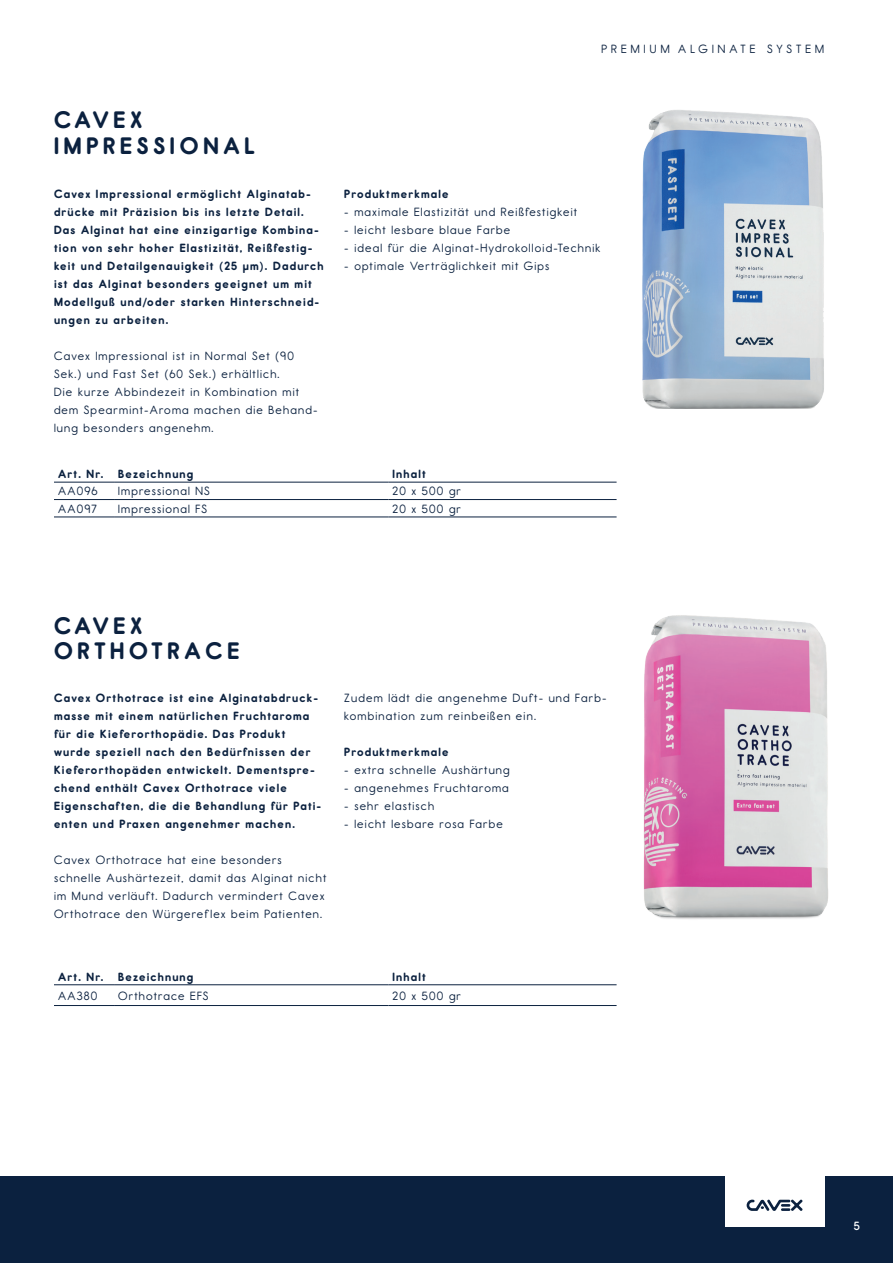
<style>
.page{position:relative;width:893px;height:1263px;background:#fff}
.page>*{position:absolute;margin:0;border:0;box-sizing:border-box;transform-origin:0 0}
.t1{font:700 24px/25.5px "CAVEX Report";letter-spacing:.2em;color:#0b213f}
.t2{font:12px/18px "CAVEX Report";letter-spacing:.1em;color:#0b213f}
.t3{font:700 12px/18px "CAVEX Report";letter-spacing:.1em;color:#0b213f}
.t4{font:12px "CAVEX Report";letter-spacing:.35em;color:#0b213f}
.t5{font:600 12px "CAVEX Report";color:#fff}
</style>
<div class="page">
<div style="left:0;top:1177px;width:893px;height:86px;background:#0b213f"></div>
<div style="left:725px;top:1127px;width:99px;height:99px;background:#fff"></div>
<svg style="left:747px;top:1199px;width:55px;height:12px"></svg>
<img style="left:643px;top:615px;width:186px;height:304px">
<img style="left:642px;top:110px;width:182px;height:299px">
<hr style="left:54px;top:482px;width:60px;height:1px;background:#0b213f">
<hr style="left:114px;top:482px;width:274px;height:1px;background:#0b213f">
<hr style="left:388px;top:482px;width:229px;height:1px;background:#0b213f">
<hr style="left:54px;top:499px;width:60px;height:1px;background:#0b213f">
<hr style="left:114px;top:499px;width:274px;height:1px;background:#0b213f">
<hr style="left:388px;top:499px;width:229px;height:1px;background:#0b213f">
<hr style="left:54px;top:517px;width:60px;height:1px;background:#0b213f">
<hr style="left:114px;top:517px;width:274px;height:1px;background:#0b213f">
<hr style="left:388px;top:517px;width:229px;height:1px;background:#0b213f">
<hr style="left:54px;top:1005px;width:60px;height:1px;background:#0b213f">
<hr style="left:114px;top:1005px;width:274px;height:1px;background:#0b213f">
<hr style="left:388px;top:1005px;width:229px;height:1px;background:#0b213f">
<hr style="left:54px;top:984px;width:60px;height:1px;background:#0b213f">
<hr style="left:114px;top:984px;width:274px;height:1px;background:#0b213f">
<hr style="left:388px;top:984px;width:229px;height:1px;background:#0b213f">
<p class="t4" style="left:601px;top:42px;width:224px">PREMIUM ALGINATE SYSTEM</p>
<h1 class="t1" style="left:54px;top:107px;width:202px">CAVEX<br>IMPRESSIONAL</h1>
<p class="t3" style="left:54px;top:185px;width:271px">Cavex Impressional ermöglicht Alginatab&shy;drücke mit Präzision bis ins letzte Detail.<br>Das Alginat hat eine einzigartige Kombina&shy;tion von sehr hoher Elastizität, Reißfestig&shy;keit und Detailgenauigkeit (25 µm). Dadurch ist das Alginat besonders geeignet um mit Modellguß und/oder starken Hinterschneid&shy;ungen zu arbeiten.</p>
<p class="t2" style="left:54px;top:347px;width:265px">Cavex Impressional ist in Normal Set (90<br>Sek.) und Fast Set (60 Sek.) erhältlich.<br>Die kurze Abbindezeit in Kombination mit dem Spearmint-Aroma machen die Behand&shy;lung besonders angenehm.</p>
<p class="t3" style="left:344px;top:185px;width:106px">Produktmerkmale</p>
<p class="t2" style="left:344px;top:203px;width:234px">- maximale Elastizität und Reißfestigkeit</p>
<p class="t2" style="left:344px;top:221px;width:168px">- leicht lesbare blaue Farbe</p>
<p class="t2" style="left:344px;top:239px;width:258px">- ideal für die Alginat-Hydrokolloid-Technik</p>
<p class="t2" style="left:344px;top:257px;width:206px">- optimale Verträglichkeit mit Gips</p>
<p class="t3" style="left:58px;top:465px;width:137px">Art. Nr. Bezeichnung</p>
<p class="t3" style="left:393px;top:465px;width:35px">Inhalt</p>
<p class="t2" style="left:58px;top:482px;width:41px">AA096</p>
<p class="t2" style="left:118px;top:482px;width:93px">Impressional NS</p>
<p class="t2" style="left:393px;top:482px;width:70px">20 x 500 gr</p>
<p class="t2" style="left:58px;top:500px;width:40px">AA097</p>
<p class="t2" style="left:118px;top:500px;width:90px">Impressional FS</p>
<p class="t2" style="left:393px;top:500px;width:70px">20 x 500 gr</p>
<h1 class="t1" style="left:54px;top:613px;width:187px">CAVEX<br>ORTHOTRACE</h1>
<p class="t3" style="left:54px;top:689px;width:269px">Cavex Orthotrace ist eine Alginatabdruck&shy;masse mit einem natürlichen Fruchtaroma für die Kieferorthopädie. Das Produkt wurde speziell nach den Bedürfnissen der Kieferorthopäden entwickelt. Dementspre&shy;chend enthält Cavex Orthotrace viele Eigenschaften, die die Behandlung für Pati&shy;enten und Praxen angenehmer machen.</p>
<p class="t2" style="left:54px;top:851px;width:274px">Cavex Orthotrace hat eine besonders schnelle Aushärtezeit, damit das Alginat nicht im Mund verläuft. Dadurch vermindert Cavex Orthotrace den Würgereflex beim Patienten.</p>
<p class="t2" style="left:344px;top:689px;width:264px">Zudem lädt die angenehme Duft- und Farb&shy;kombination zum reinbeißen ein.</p>
<p class="t3" style="left:344px;top:743px;width:106px">Produktmerkmale</p>
<p class="t2" style="left:344px;top:761px;width:167px">- extra schnelle Aushärtung</p>
<p class="t2" style="left:344px;top:779px;width:166px">- angenehmes Fruchtaroma</p>
<p class="t2" style="left:344px;top:797px;width:91px">- sehr elastisch</p>
<p class="t2" style="left:344px;top:815px;width:160px">- leicht lesbare rosa Farbe</p>
<p class="t3" style="left:58px;top:967px;width:137px">Art. Nr. Bezeichnung</p>
<p class="t3" style="left:393px;top:967px;width:35px">Inhalt</p>
<p class="t2" style="left:58px;top:986px;width:41px">AA380</p>
<p class="t2" style="left:118px;top:986px;width:92px">Orthotrace EFS</p>
<p class="t2" style="left:393px;top:986px;width:70px">20 x 500 gr</p>
<p class="t5" style="left:854px;top:1218px;width:8px">5</p>
</div>
